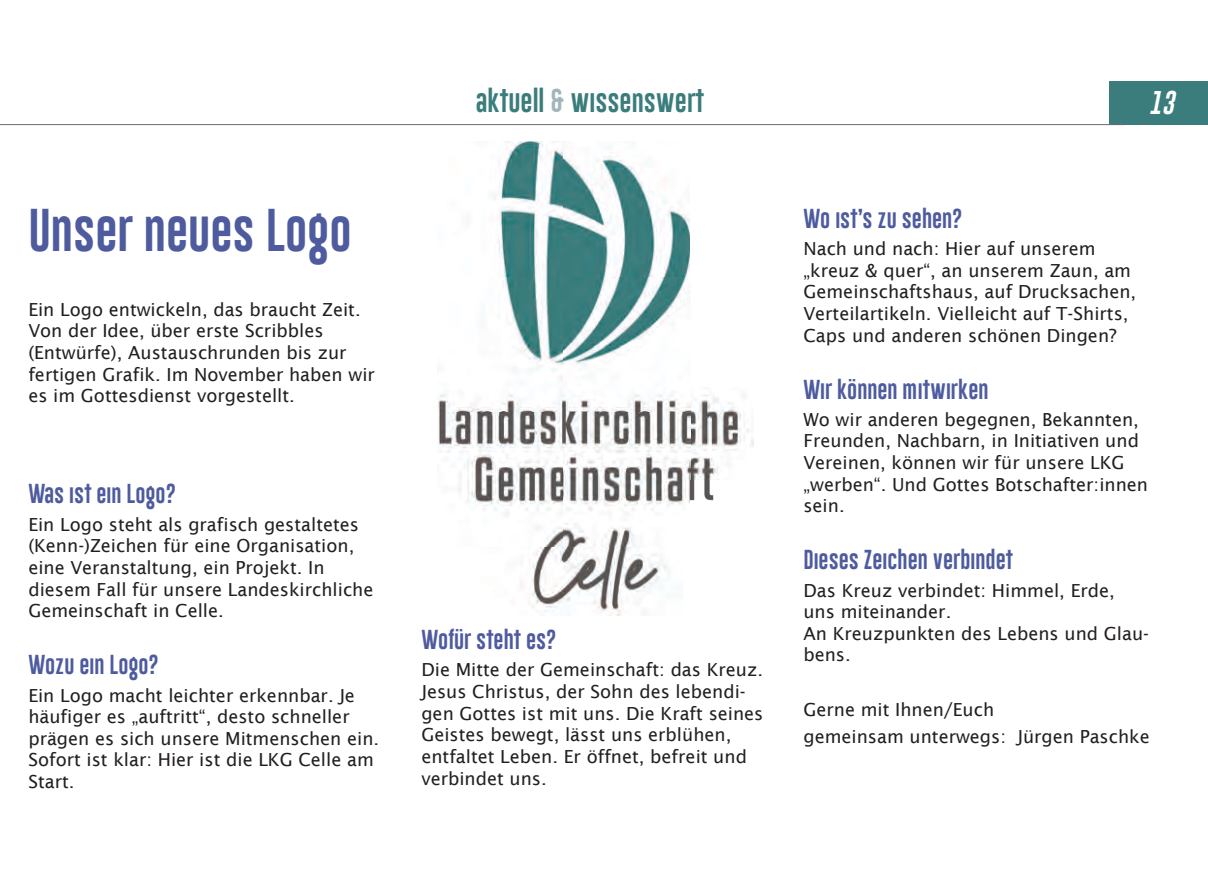
<style>
.page{position:relative;width:1208px;height:874px;background:#fff}
.page>*{position:absolute;margin:0;border:0;box-sizing:border-box;transform-origin:0 0}
.t1{font:44px "Gobold Lowplus";color:#4e5c9f}
.t2{font:24px "Gobold Lowplus";color:#3b7d7c}
.t3{font:italic 24px "Gobold Lowplus";color:#fff}
.t4{font:20px "Gobold Lowplus";color:#4e5c9f}
.t5{font:18px/21.6px "Lucida Sans";color:#231f20}
.s1{color:#a2b6ba}
</style>
<div class="page">
<div style="left:1109px;top:82px;width:99px;height:43px;background:#3b7d7c"></div>
<hr style="left:0;top:124px;width:1125px;height:1px;background:#686d6d">
<img style="left:438px;top:142px;width:315px;height:473px">
<h1 class="t1" style="left:28px;top:201px;width:325px">Unser neues Logo</h1>
<p class="t5" style="left:28px;top:298px;width:348px">Ein Logo entwickeln, das braucht Zeit.<br>Von der Idee, über erste Scribbles (Entwürfe), Austauschrunden bis zur fertigen Grafik. Im November haben wir es im Gottesdienst vorgestellt.</p>
<p class="t4" style="left:28px;top:481px;width:149px">Was ist ein Logo?</p>
<p class="t5" style="left:28px;top:513px;width:346px">Ein Logo steht als grafisch gestaltetes (Kenn-)Zeichen für eine Organisation, eine Veranstaltung, ein Projekt. In diesem Fall für unsere Landeskirchliche Gemeinschaft in Celle.</p>
<p class="t4" style="left:28px;top:651px;width:132px">Wozu ein Logo?</p>
<p class="t5" style="left:28px;top:684px;width:352px">Ein Logo macht leichter erkennbar. Je häufiger es „auftritt“, desto schneller prägen es sich unsere Mitmenschen ein.<br>Sofort ist klar: Hier ist die LKG Celle am Start.</p>
<h2 class="t2" style="left:475px;top:85px;width:230px">aktuell <span class="s1">&amp;</span> wissenswert</h2>
<h2 class="t3" style="left:1149px;top:87px;width:27px">13</h2>
<p class="t4" style="left:421px;top:626px;width:137px">Wofür steht es?</p>
<p class="t5" style="left:421px;top:658px;width:343px">Die Mitte der Gemeinschaft: das Kreuz.<br>Jesus Christus, der Sohn des lebendi&shy;gen Gottes ist mit uns. Die Kraft seines Geistes bewegt, lässt uns erblühen, entfaltet Leben. Er öffnet, befreit und verbindet uns.</p>
<p class="t4" style="left:803px;top:205px;width:161px">Wo ist’s zu sehen?</p>
<p class="t5" style="left:803px;top:238px;width:334px">Nach und nach: Hier auf unserem „kreuz &amp; quer“, an unserem Zaun, am Gemeinschaftshaus, auf Drucksachen, Verteilartikeln. Vielleicht auf T-Shirts, Caps und anderen schönen Dingen?</p>
<p class="t4" style="left:803px;top:376px;width:187px">Wir können mitwirken</p>
<p class="t5" style="left:803px;top:408px;width:346px">Wo wir anderen begegnen, Bekannten,<br>Freunden, Nachbarn, in Initiativen und<br>Vereinen, können wir für unsere LKG „werben“. Und Gottes Botschafter:innen sein.</p>
<p class="t4" style="left:803px;top:546px;width:211px">Dieses Zeichen verbindet</p>
<p class="t5" style="left:803px;top:579px;width:347px">Das Kreuz verbindet: Himmel, Erde, uns miteinander.<br>An Kreuzpunkten des Lebens und Glau&shy;bens.</p>
<p class="t5" style="left:803px;top:695px;width:348px;line-height:27.2px">Gerne mit Ihnen/Euch<br>gemeinsam unterwegs: Jürgen Paschke</p>
</div>
